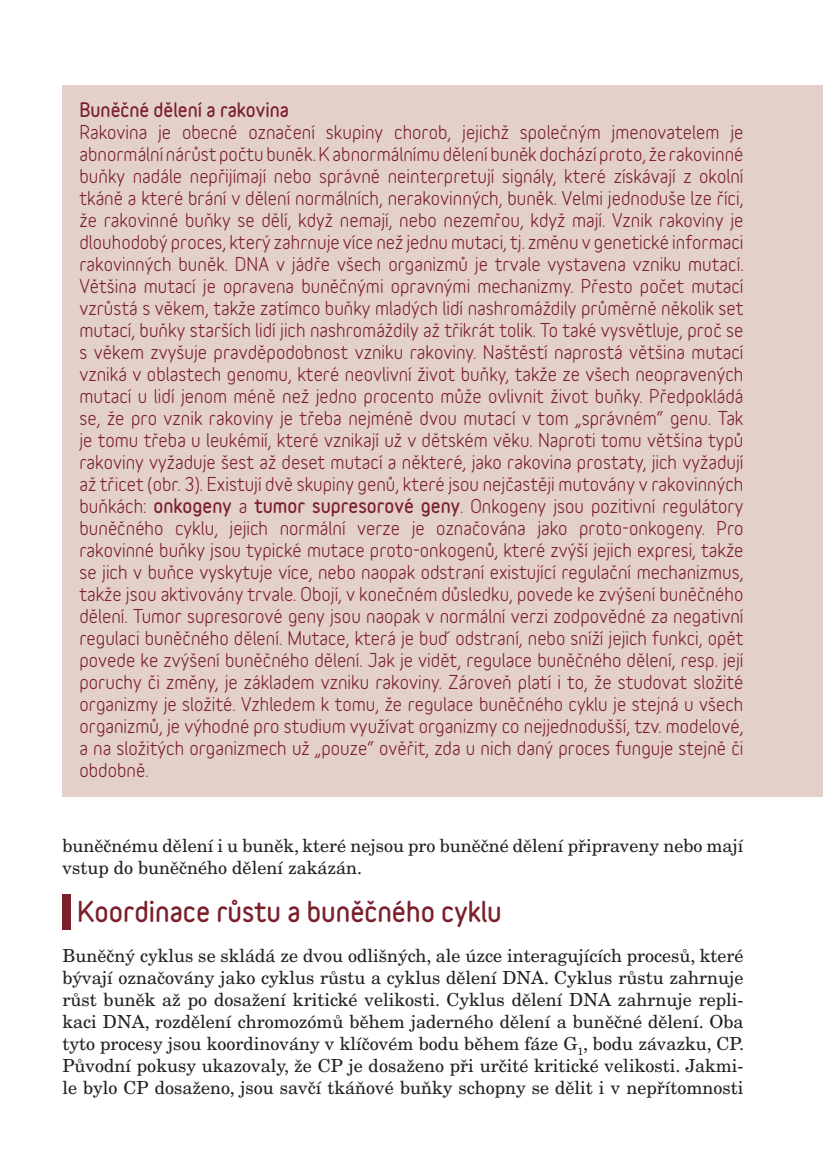
<style>
.page{position:relative;width:823px;height:1163px;background:#fff}
.page>*{position:absolute;margin:0;border:0;box-sizing:border-box;transform-origin:0 0}
.t1{font:900 26px "Variable";color:#7b202b}
.t2{font:700 18px/22px "Variable";color:#7b202b;text-align:justify}
.t3{font:18px/22px "New Century Schlbk CE";color:#231f20}
.t4{font:900 18px "Variable";color:#7b202b}
.s1{font-weight:900}
</style>
<div class="page">
<div style="left:62px;top:894px;width:9px;height:35px;background:#7b202b"></div>
<div style="left:62px;top:85px;width:760px;height:711px;background:#e4d0cb"></div>
<p class="t4" style="left:79px;top:102px;width:211px">Buněčné dělení a rakovina</p>
<p class="t2" style="left:79px;top:123px;width:665px">Rakovina je obecné označení skupiny chorob, jejichž společným jmenovatelem je abnormální nárůst počtu buněk. K abnormálnímu dělení buněk dochází proto, že rakovinné buňky nadále nepřijímají nebo správně neinterpretují signály, které získávají z okolní tkáně a které brání v dělení normálních, nerakovinných, buněk. Velmi jednoduše lze říci, že rakovinné buňky se dělí, když nemají, nebo nezemřou, když mají. Vznik rakoviny je dlouhodobý proces, který zahrnuje více než jednu mutaci, tj. změnu v genetické informaci rakovinných buněk. DNA v jádře všech organizmů je trvale vystavena vzniku mutací.<br>Většina mutací je opravena buněčnými opravnými mechanizmy. Přesto počet mutací vzrůstá s věkem, takže zatímco buňky mladých lidí nashromáždily průměrně několik set mutací, buňky starších lidí jich nashromáždily až třikrát tolik. To také vysvětluje, proč se s věkem zvyšuje pravděpodobnost vzniku rakoviny. Naštěstí naprostá většina mutací vzniká v oblastech genomu, které neovlivní život buňky, takže ze všech neopravených mutací u lidí jenom méně než jedno procento může ovlivnit život buňky. Předpokládá se, že pro vznik rakoviny je třeba nejméně dvou mutací v tom „správném“ genu. Tak je tomu třeba u leukémií, které vznikají už v dětském věku. Naproti tomu většina typů rakoviny vyžaduje šest až deset mutací a některé, jako rakovina prostaty, jich vyžadují až třicet (obr. 3). Existují dvě skupiny genů, které jsou nejčastěji mutovány v rakovinných buňkách: <span class="s1">onkogeny</span> a <span class="s1">tumor supresorové geny</span>. Onkogeny jsou pozitivní regulátory buněčného cyklu, jejich normální verze je označována jako proto-onkogeny. Pro rakovinné buňky jsou typické mutace proto-onkogenů, které zvýší jejich expresi, takže se jich v buňce vyskytuje více, nebo naopak odstraní existující regulační mechanizmus, takže jsou aktivovány trvale. Obojí, v konečném důsledku, povede ke zvýšení buněčného dělení. Tumor supresorové geny jsou naopak v normální verzi zodpovědné za negativní regulaci buněčného dělení. Mutace, která je buď odstraní, nebo sníží jejich funkci, opět povede ke zvýšení buněčného dělení. Jak je vidět, regulace buněčného dělení, resp. její poruchy či změny, je základem vzniku rakoviny. Zároveň platí i to, že studovat složité organizmy je složité. Vzhledem k tomu, že regulace buněčného cyklu je stejná u všech organizmů, je výhodné pro studium využívat organizmy co nejjednodušší, tzv. modelové, a na složitých organizmech už „pouze“ ověřit, zda u nich daný proces funguje stejně či obdobně.</p>
<p class="t3" style="left:62px;top:834px;width:682px">buněčnému dělení i u buněk, které nejsou pro buněčné dělení připraveny nebo mají vstup do buněčného dělení zakázán.</p>
<h1 class="t1" style="left:77px;top:900px;width:426px">Koordinace růstu a buněčného cyklu</h1>
<p class="t3" style="left:62px;top:944px;width:683px;text-align:justify">Buněčný cyklus se skládá ze dvou odlišných, ale úzce interagujících procesů, které bývají označovány jako cyklus růstu a cyklus dělení DNA. Cyklus růstu zahrnuje růst buněk až po dosažení kritické velikosti. Cyklus dělení DNA zahrnuje repli&shy;kaci DNA, rozdělení chromozómů během jaderného dělení a buněčné dělení. Oba tyto procesy jsou koordinovány v klíčovém bodu během fáze G<sub>1</sub>, bodu závazku, CP.<br>Původní pokusy ukazovaly, že CP je dosaženo při určité kritické velikosti. Jakmi&shy;le bylo CP dosaženo, jsou savčí tkáňové buňky schopny se dělit i v nepřítomnosti</p>
</div>
